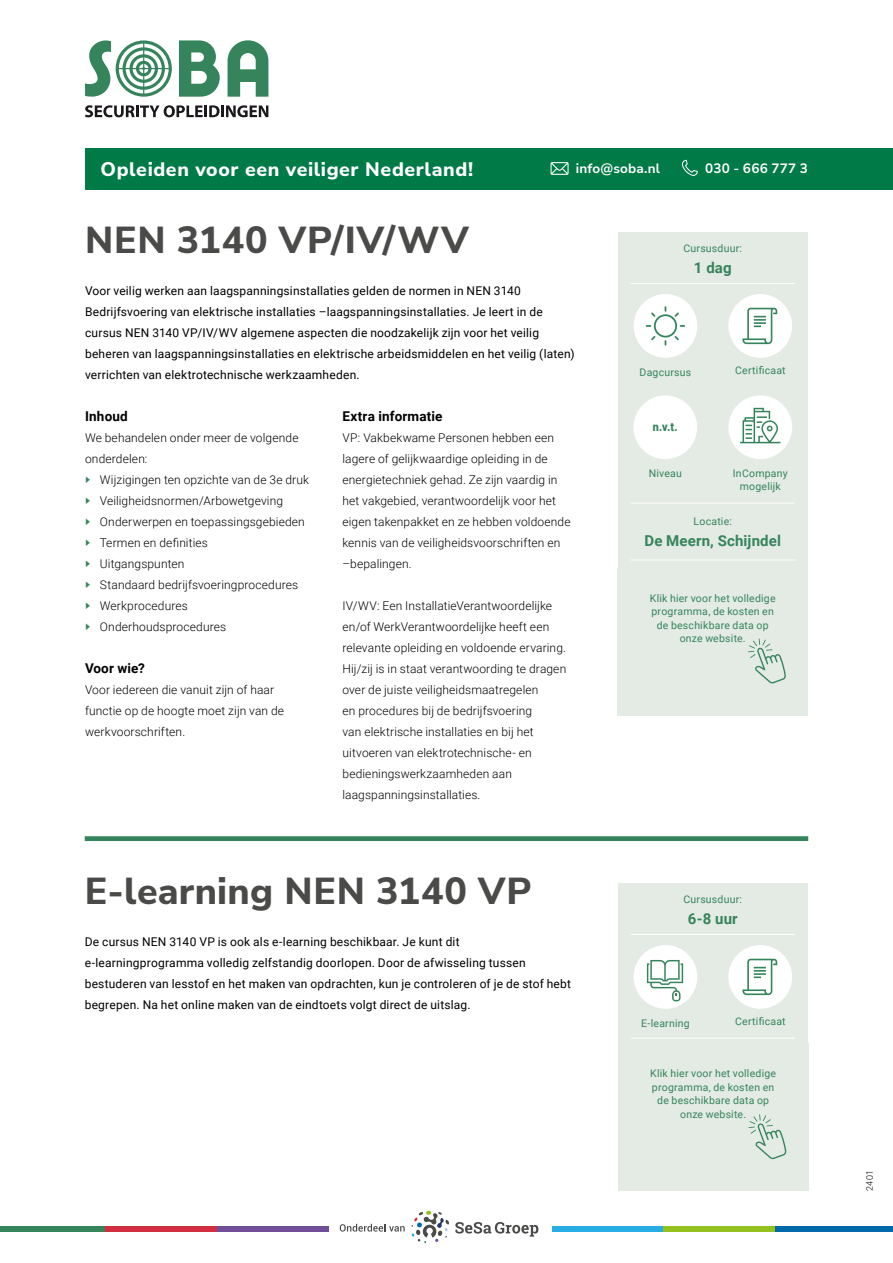
<style>
.page{position:relative;width:893px;height:1263px;background:#fff}
.page>*{position:absolute;margin:0;border:0;box-sizing:border-box;transform-origin:0 0}
.opleidingsnaam{font:800 37.5px "Nunito Sans";letter-spacing:.02em;color:#4a4a49}
.t1{font:800 19.5px "Nunito Sans";letter-spacing:.03em;color:#fff}
.sidebar_tekstjes_groot{font:700 15px "Roboto";letter-spacing:.01em;color:#35845c}
.TK2{font:700 13.5px "Roboto";letter-spacing:.01em;color:#000}
.t2{font:700 13.5px "Nunito Sans";letter-spacing:.01em;color:#fff}
.platte_tekst{font:300 12px/21px "Roboto";letter-spacing:.01em;color:#000}
.opleiding_intro{font:12px/21px "Roboto";letter-spacing:.015em;color:#000}
.t3{font:900 12px "Roboto";color:#35845c;scale:.9 1}
.intro{font:10.5px/13.5px "Roboto";letter-spacing:.02em;color:#35845c;text-align:center}
.sidebar_tekstjes_klein{font:10.5px/13.5px "Roboto";letter-spacing:.02em;color:#35845c;text-align:center}
.t4{font:300 9px "Roboto";color:#000}
</style>
<div class="page">
<div style="left:775px;top:1226px;width:118px;height:5px;background:#0069a9"></div>
<div style="left:0;top:1226px;width:105px;height:5px;background:#35845c"></div>
<div style="left:105px;top:1226px;width:112px;height:5px;background:#d32e3f"></div>
<div style="left:217px;top:1226px;width:111px;height:5px;background:#714e9a"></div>
<div style="left:552px;top:1226px;width:111px;height:5px;background:#27ade4"></div>
<div style="left:663px;top:1226px;width:112px;height:5px;background:#95c11f"></div>
<svg style="left:340px;top:1224px;width:65px;height:7px"></svg>
<svg style="left:455px;top:1222px;width:83px;height:14px"></svg>
<svg style="left:411px;top:1210px;width:38px;height:33px"></svg>
<div style="left:85px;top:148px;width:808px;height:42px;background:#007a46"></div>
<svg style="left:550px;top:162px;width:19px;height:13px"></svg>
<svg style="left:682px;top:160px;width:16px;height:16px"></svg>
<svg style="left:85px;top:40px;width:183px;height:77px"></svg>
<div style="left:618px;top:232px;width:190px;height:483px;background:#e4eae4"></div>
<hr style="left:631px;top:283px;width:164px;height:1px;background:#fff">
<hr style="left:631px;top:560px;width:164px;height:1px;background:#fff">
<hr style="left:631px;top:503px;width:164px;height:1px;background:#fff">
<div style="left:633px;top:395px;width:64px;height:64px;background:#fff;border-radius:50%"></div>
<div style="left:728px;top:395px;width:64px;height:64px;background:#fff;border-radius:50%"></div>
<svg style="left:740px;top:408px;width:40px;height:35px"></svg>
<div style="left:634px;top:294px;width:63px;height:64px;background:#fff;border-radius:50%"></div>
<svg style="left:646px;top:306px;width:39px;height:40px"></svg>
<div style="left:728px;top:294px;width:64px;height:64px;background:#fff;border-radius:50%"></div>
<svg style="left:742px;top:308px;width:35px;height:36px"></svg>
<div style="left:85px;top:836px;width:723px;height:5px;background:#35845c"></div>
<div style="left:618px;top:883px;width:190px;height:273px;background:#e4eae4"></div>
<hr style="left:631px;top:934px;width:164px;height:1px;background:#fff">
<hr style="left:631px;top:1038px;width:164px;height:1px;background:#fff">
<div style="left:728px;top:945px;width:64px;height:64px;background:#fff;border-radius:50%"></div>
<svg style="left:742px;top:959px;width:35px;height:36px"></svg>
<div style="left:634px;top:945px;width:63px;height:64px;background:#fff;border-radius:50%"></div>
<svg style="left:647px;top:960px;width:36px;height:41px"></svg>
<svg style="left:748px;top:638px;width:38px;height:46px"></svg>
<div style="left:618px;top:1044px;width:190px;height:147px;background:#e4eae4"></div>
<svg style="left:748px;top:1114px;width:39px;height:45px"></svg>
<h2 class="t1" style="left:101px;top:155px;width:374px">Opleiden voor een veiliger Nederland!</h2>
<p class="t2" style="left:576px;top:158px;width:86px">info@soba.nl</p>
<p class="t2" style="left:705px;top:158px;width:104px">030 - 666 777 3</p>
<p class="opleidingsnaam" style="left:85px;top:213px;width:385px">NEN 3140 VP/IV/WV</p>
<p class="opleiding_intro" style="left:85px;top:280px;width:491px">Voor veilig werken aan laagspanningsinstallaties gelden de normen in NEN 3140<br>Bedrijfsvoering van elektrische installaties –laagspanningsinstallaties. Je leert in de cursus NEN 3140 VP/IV/WV algemene aspecten die noodzakelijk zijn voor het veilig beheren van laagspanningsinstallaties en elektrische arbeidsmiddelen en het veilig (laten) verrichten van elektrotechnische werkzaamheden.</p>
<p class="TK2" style="left:85px;top:407px;width:44px">Inhoud</p>
<p class="platte_tekst" style="left:85px;top:427px;width:215px">We behandelen onder meer de volgende onderdelen:</p>
<p class="platte_tekst" style="left:100px;top:469px;width:211px">Wijzigingen ten opzichte van de 3e druk</p>
<p class="platte_tekst" style="left:100px;top:490px;width:185px">Veiligheidsnormen/Arbowetgeving</p>
<p class="platte_tekst" style="left:100px;top:511px;width:206px">Onderwerpen en toepassingsgebieden</p>
<p class="platte_tekst" style="left:100px;top:532px;width:110px">Termen en definities</p>
<p class="platte_tekst" style="left:100px;top:553px;width:86px">Uitgangspunten</p>
<p class="platte_tekst" style="left:100px;top:574px;width:200px">Standaard bedrijfsvoeringprocedures</p>
<p class="platte_tekst" style="left:100px;top:595px;width:89px">Werkprocedures</p>
<p class="platte_tekst" style="left:100px;top:616px;width:128px">Onderhoudsprocedures</p>
<p class="TK2" style="left:85px;top:659px;width:61px">Voor wie?</p>
<p class="platte_tekst" style="left:85px;top:679px;width:201px">Voor iedereen die vanuit zijn of haar functie op de hoogte moet zijn van de werkvoorschriften.</p>
<p class="TK2" style="left:342px;top:407px;width:101px">Extra informatie</p>
<p class="platte_tekst" style="left:342px;top:427px;width:230px">VP: Vakbekwame Personen hebben een lagere of gelijkwaardige opleiding in de energietechniek gehad. Ze zijn vaardig in het vakgebied, verantwoordelijk voor het eigen takenpakket en ze hebben voldoende kennis van de veiligheidsvoorschriften en –bepalingen.</p>
<p class="platte_tekst" style="left:342px;top:595px;width:225px">IV/WV: Een InstallatieVerantwoordelijke en/of WerkVerantwoordelijke heeft een relevante opleiding en voldoende ervaring.<br>Hij/zij is in staat verantwoording te dragen over de juiste veiligheidsmaatregelen<br>en procedures bij de bedrijfsvoering<br>van elektrische installaties en bij het uitvoeren van elektrotechnische- en bedieningswerkzaamheden aan laagspanningsinstallaties.</p>
<p class="opleidingsnaam" style="left:85px;top:864px;width:448px">E-learning NEN 3140 VP</p>
<p class="opleiding_intro" style="left:85px;top:931px;width:488px">De cursus NEN 3140 VP is ook als e-learning beschikbaar. Je kunt dit e-learningprogramma volledig zelfstandig doorlopen. Door de afwisseling tussen bestuderen van lesstof en het maken van opdrachten, kun je controleren of je de stof hebt begrepen. Na het online maken van de eindtoets volgt direct de uitslag.</p>
<p class="sidebar_tekstjes_klein" style="left:683px;top:241px;width:60px">Cursusduur:</p>
<p class="sidebar_tekstjes_groot" style="left:694px;top:257px;width:39px">1 dag</p>
<p class="sidebar_tekstjes_klein" style="left:640px;top:365px;width:53px">Dagcursus</p>
<p class="sidebar_tekstjes_klein" style="left:735px;top:363px;width:52px">Certificaat</p>
<p class="t3" style="left:653px;top:419px;width:29px">n.v.t.</p>
<p class="sidebar_tekstjes_klein" style="left:649px;top:466px;width:35px">Niveau</p>
<p class="sidebar_tekstjes_klein" style="left:733px;top:466px;width:56px">InCompany mogelijk</p>
<p class="sidebar_tekstjes_klein" style="left:694px;top:514px;width:40px">Locatie:</p>
<p class="sidebar_tekstjes_groot" style="left:644px;top:530px;width:138px">De Meern, Schijndel</p>
<p class="sidebar_tekstjes_klein" style="left:632px;top:588px;width:162px">de kosten en de beschikbare data op onze website:</p>
<p class="intro" style="left:650px;top:591px;width:127px">Klik hier voor het volledige programma, de kosten en de beschikbare data op onze website.</p>
<p class="sidebar_tekstjes_klein" style="left:683px;top:892px;width:60px">Cursusduur:</p>
<p class="sidebar_tekstjes_groot" style="left:688px;top:908px;width:51px">6-8 uur</p>
<p class="sidebar_tekstjes_klein" style="left:641px;top:1016px;width:50px">E-learning</p>
<p class="sidebar_tekstjes_klein" style="left:735px;top:1014px;width:52px">Certificaat</p>
<p class="intro" style="left:650px;top:1066px;width:127px">Klik hier voor het volledige programma, de kosten en de beschikbare data op onze website.</p>
<p class="t4" style="left:863px;top:1191px;width:22px;rotate:-90deg">2401</p>
</div>
